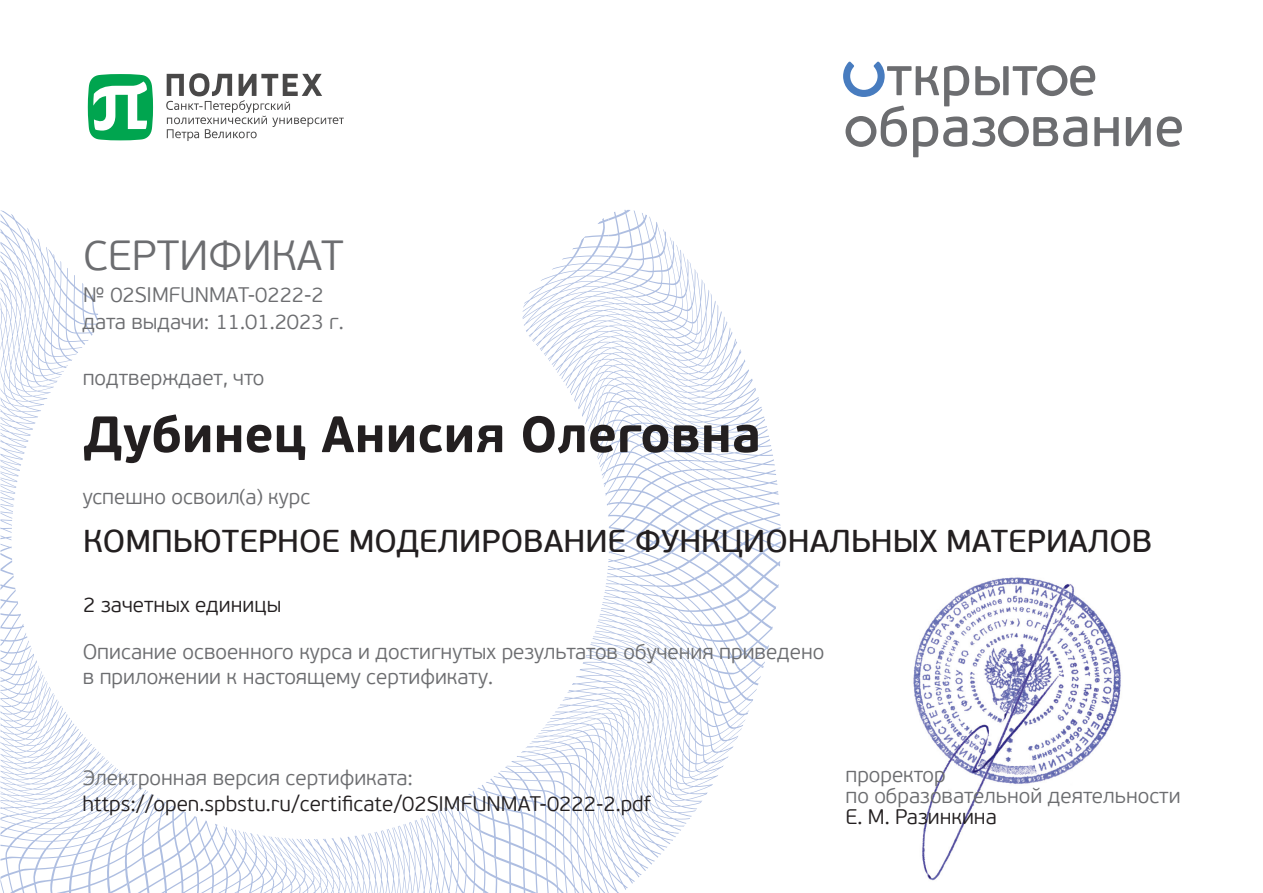
<style>
.page{position:relative;width:1263px;height:893px;background:#fff}
.page>*{position:absolute;margin:0;border:0;box-sizing:border-box;transform-origin:0 0}
.t1{font:700 51px "PF Beau Sans Pro";color:#231f20}
.t2{font:300 42px "PF Beau Sans Pro";color:#6c6d70}
.t3{font:31.5px "PF Beau Sans Pro Bbook";color:#231f20}
.t4{font:300 21px "PF Beau Sans Pro";color:#6c6d70}
.t5{font:300 21px "PF Beau Sans Pro";color:#231f20}
</style>
<div class="page">
<svg style="left:524px;top:210px;width:245px;height:342px"></svg>
<svg style="left:0;top:210px;width:98px;height:342px"></svg>
<svg style="left:0;top:553px;width:160px;height:340px"></svg>
<svg style="left:127px;top:799px;width:336px;height:94px"></svg>
<svg style="left:463px;top:552px;width:317px;height:341px"></svg>
<svg style="left:490px;top:666px;width:274px;height:227px"></svg>
<svg style="left:843px;top:62px;width:276px;height:95px"></svg>
<svg style="left:1126px;top:117px;width:25px;height:29px"></svg>
<svg style="left:1157px;top:116px;width:25px;height:31px"></svg>
<svg style="left:166px;top:73px;width:178px;height:68px"></svg>
<svg style="left:88px;top:74px;width:65px;height:66px"></svg>
<img style="left:913px;top:577px;width:208px;height:304px">
<p class="t2" style="left:83px;top:231px;width:262px">СЕРТИФИКАТ</p>
<p class="t4" style="left:83px;top:282px;width:242px">№ 02SIMFUNMAT-0222-2</p>
<p class="t4" style="left:82px;top:310px;width:263px">дата выдачи: 11.01.2023 г.</p>
<p class="t4" style="left:83px;top:366px;width:183px">подтверждает, что</p>
<p class="t1" style="left:83px;top:403px;width:679px">Дубинец Анисия Олеговна</p>
<p class="t4" style="left:83px;top:485px;width:229px">успешно освоил(а) курс</p>
<p class="t3" style="left:83px;top:523px;width:1071px">КОМПЬЮТЕРНОЕ МОДЕЛИРОВАНИЕ ФУНКЦИОНАЛЬНЫХ МАТЕРИАЛОВ</p>
<p class="t5" style="left:83px;top:593px;width:199px">2 зачетных единицы</p>
<p class="t4" style="left:83px;top:639px;width:743px">Описание освоенного курса и достигнутых результатов обучения приведено</p>
<p class="t4" style="left:83px;top:665px;width:412px">в приложении к настоящему сертификату.</p>
<p class="t4" style="left:83px;top:766px;width:332px">Электронная версия сертификата:</p>
<p class="t5" style="left:82px;top:792px;width:570px">https://open.spbstu.ru/certificate/02SIMFUNMAT-0222-2.pdf</p>
<p class="t4" style="left:845px;top:763px;width:102px">проректор</p>
<p class="t4" style="left:845px;top:784px;width:337px">по образовательной деятельности</p>
<p class="t5" style="left:845px;top:805px;width:153px">Е. М. Разинкина</p>
</div>
